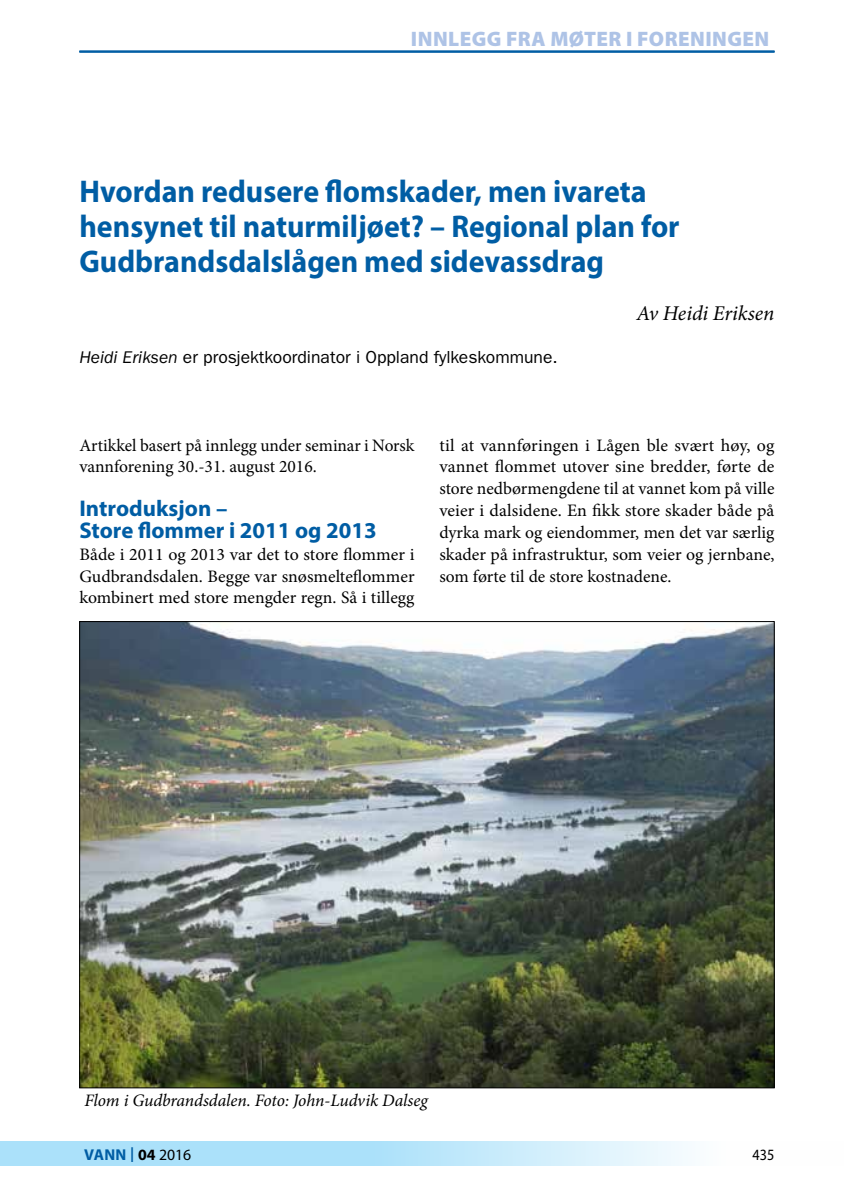
<style>
.page{position:relative;width:844px;height:1191px;background:#fff}
.page>*{position:absolute;margin:0;border:0;box-sizing:border-box;transform-origin:0 0}
.t1{font:700 31.5px/35px "Myriad Pro";color:#005da4;scale:.95 1}
.t2{font:700 22.75px/21.9px "Myriad Pro";color:#005da4}
.t3{font:900 21px "Myriad Pro";letter-spacing:.02em;color:#aec3e6}
.t4{font:italic 21px "Minion Pro";letter-spacing:-.005em;color:#000}
.t5{font:17.5px/21.9px "Minion Pro";color:#000;text-align:justify}
.t6{font:17.5px "Franklin Gothic";color:#000}
.t7{font:italic 17.5px "Minion Pro";letter-spacing:-.01em;color:#000}
.t8{font:700 15.75px "Myriad Pro";letter-spacing:.01em;color:#005da4}
.t9{font:15.75px "Myriad Pro";color:#000;scale:.9 1}
.s1{font-style:italic}
.s2{font-weight:400;font-size:21.88px}
.s3{color:#000}
.s4{font-weight:400;color:#000}
</style>
<div class="page">
<svg style="left:1px;top:1141px;width:687px;height:25px;background:#bbe6fa"></svg>
<svg style="left:0;top:1141px;width:1px;height:25px"></svg>
<hr style="left:79px;top:51px;width:695px;height:1px;background:#005da4">
<img style="left:81px;top:623px;width:691px;height:463px">
<p class="t3" style="left:411px;top:24px;width:360px">INNLEGG FRA MØTER I FORENINGEN</p>
<h1 class="t1" style="left:79px;top:173px;width:633px">Hvordan redusere flomskader, men ivareta hensynet til naturmiljøet? – Regional plan for<br>Gudbrandsdalslågen med sidevassdrag</h1>
<p class="t4" style="left:636px;top:298px;width:139px">Av Heidi Eriksen</p>
<p class="t6" style="left:79px;top:347px;width:479px"><span class="s1">Heidi Eriksen</span> er prosjektkoordinator i Oppland fylkeskommune.</p>
<p class="t5" style="left:79px;top:434px;width:336px">Artikkel basert på innlegg under seminar i Norsk vannforening 30.-31. august 2016.</p>
<h2 class="t2" style="left:79px;top:497px;width:299px">Introduksjon –<br>Store flommer i 2011 og 2013</h2>
<p class="t5" style="left:79px;top:543px;width:336px">Både i 2011 og 2013 var det to store flommer i Gudbrandsdalen. Begge var snøsmelteflommer kombinert med store mengder regn. Så i tillegg</p>
<p class="t5" style="left:439px;top:434px;width:336px">til at vannføringen i Lågen ble svært høy, og vannet flommet utover sine bredder, førte de store nedbørmengdene til at vannet kom på ville veier i dalsidene. En fikk store skader både på dyrka mark og eiendommer, men det var særlig skader på infrastruktur, som veier og jernbane, som førte til de store kostnadene.</p>
<p class="t7" style="left:84px;top:1088px;width:345px">Flom i Gudbrandsdalen. Foto: John-Ludvik Dalseg</p>
<p class="t8" style="left:84px;top:1144px;width:109px">VANN <span class="s2">I</span> <span class="s3">04</span> <span class="s4">2016</span></p>
<p class="t9" style="left:752px;top:1145px;width:26px">435</p>
</div>
